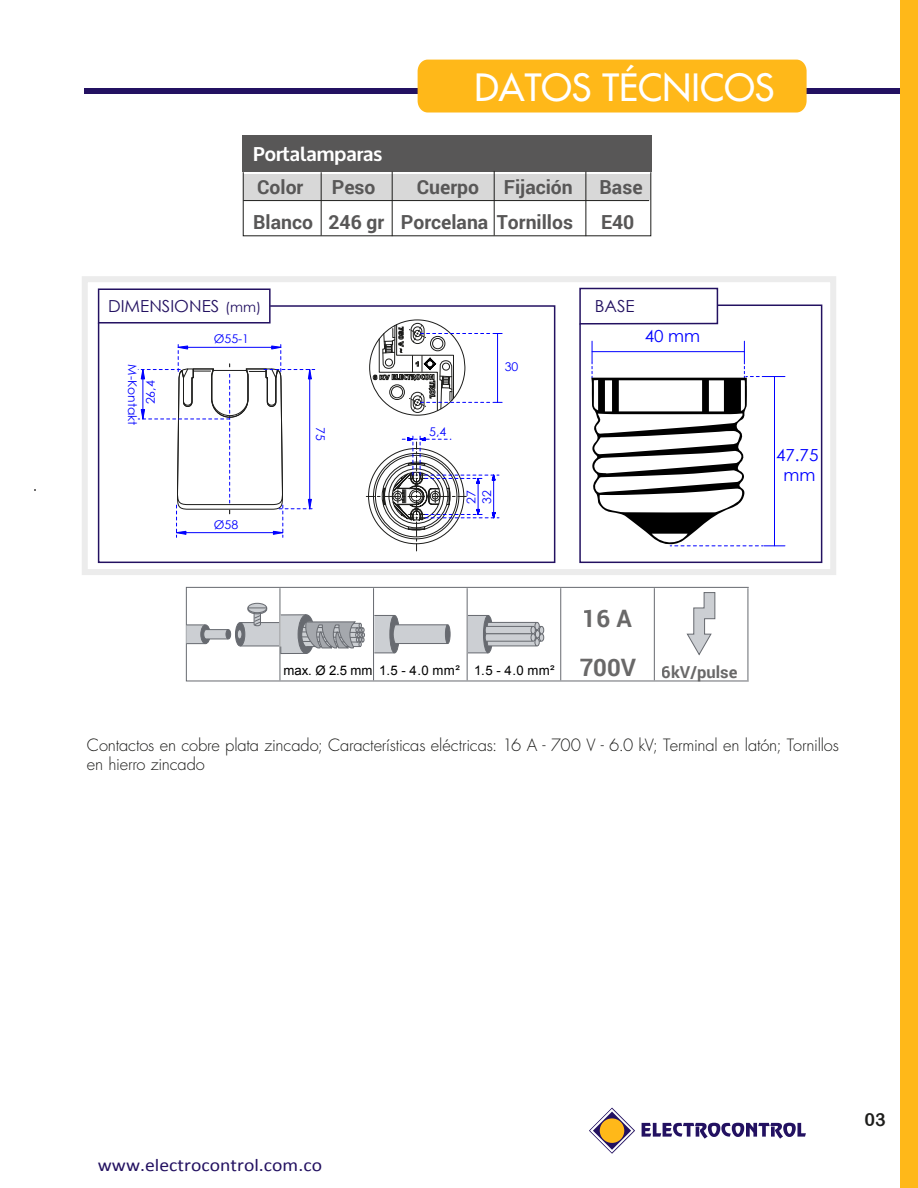
<style>
.page{position:relative;width:918px;height:1188px;background:#fff}
.page>*{position:absolute;margin:0;border:0;box-sizing:border-box;transform-origin:0 0}
.t1{font:500 36.6px "Futura Std";letter-spacing:.005em;color:#fff}
.t2{font:700 24px "Roboto";color:#585757}
.t3{font:700 19.65px "Oxygen";color:#fff}
.t4{font:700 19.35px "Roboto";color:#585757}
.t5{font:18px "Calibri";color:#231161;scale:1.09 1}
.t6{font:18px "Arial Rounded MT Bold";color:#1d1d1b}
.t7{font:16.65px "Century Gothic";color:#231161}
.t8{font:16.65px/20px "Century Gothic";color:#00f;text-align:center}
.t9{font:300 16.5px/19.8px "Futura Std";letter-spacing:-.01em;color:#1d1d1b}
.t10{font:13.2px "Arial";letter-spacing:.02em;color:#000}
.t11{font:12px/15.9px "Century Gothic";color:#00f}
.s1{font-size:13.5px}
.s2{font-family:"Roboto";font-weight:700;font-size:24px;color:#585757}
.s3{font-family:"Roboto";font-weight:700;font-size:16.5px;color:#585757}
</style>
<div class="page">
<div style="left:85px;top:88px;width:833px;height:5px;background:#231161"></div>
<div style="left:418px;top:60px;width:389px;height:53px;background:#ffb819"></div>
<svg style="left:589px;top:1108px;width:46px;height:46px"></svg>
<div style="left:600px;top:1118px;width:24px;height:25px;background:#ffb819;border-radius:50%"></div>
<svg style="left:642px;top:1123px;width:164px;height:16px"></svg>
<div style="left:901px;top:1px;width:17px;height:1187px;background:#ffb819"></div>
<div style="left:82px;top:276px;width:754px;height:299px;border:6px solid #ececec"></div>
<div style="left:579px;top:288px;width:139px;height:37px;border:2px solid #231161"></div>
<svg style="left:579px;top:304px;width:244px;height:260px"></svg>
<div style="left:98px;top:288px;width:173px;height:36px;border:2px solid #231161"></div>
<svg style="left:97px;top:305px;width:459px;height:259px"></svg>
<svg style="left:591px;top:341px;width:194px;height:206px"></svg>
<svg style="left:138px;top:342px;width:177px;height:195px"></svg>
<div style="left:242px;top:135px;width:409px;height:37px;background:#585757"></div>
<div style="left:243px;top:174px;width:408px;height:26px;background:#d8d8d8"></div>
<hr style="left:243px;top:200px;width:406px;height:1px;background:#1d1d1b">
<hr style="left:321px;top:172px;width:1px;height:64px;background:#1d1d1b">
<hr style="left:392px;top:172px;width:1px;height:64px;background:#1d1d1b">
<hr style="left:494px;top:171px;width:1px;height:65px;background:#1d1d1b">
<hr style="left:586px;top:172px;width:1px;height:64px;background:#1d1d1b">
<svg style="left:366px;top:319px;width:136px;height:232px"></svg>
<svg style="left:186px;top:587px;width:563px;height:95px"></svg>
<svg style="left:186px;top:625px;width:42px;height:19px"></svg>
<div style="left:226px;top:630px;width:5px;height:9px;background:#676a70;border-radius:50%"></div>
<div style="left:226px;top:629px;width:5px;height:10px;border:1px solid #676a70;border-radius:50%"></div>
<div style="left:235px;top:623px;width:10px;height:23px;background:#676a70;border-radius:50%"></div>
<div style="left:235px;top:622px;width:10px;height:24px;border:1px solid #676a70;border-radius:50%"></div>
<div style="left:237px;top:630px;width:5px;height:9px;background:#cccfd3;border-radius:50%"></div>
<div style="left:237px;top:629px;width:5px;height:10px;border:1px solid #676a70;border-radius:50%"></div>
<svg style="left:240px;top:603px;width:125px;height:51px"></svg>
<svg style="left:374px;top:615px;width:74px;height:38px"></svg>
<div style="left:445px;top:625px;width:5px;height:19px;background:#676a70;border-radius:50%"></div>
<div style="left:445px;top:624px;width:5px;height:20px;border:1px solid #676a70;border-radius:50%"></div>
<svg style="left:468px;top:615px;width:76px;height:38px"></svg>
<div style="left:531px;top:633px;width:5px;height:9px;border:1px solid #676a70;border-radius:50%"></div>
<svg style="left:686px;top:592px;width:30px;height:64px"></svg>
<h1 class="t1" style="left:474px;top:65px;width:302px">DATOS TÉCNICOS</h1>
<p class="t3" style="left:253px;top:142px;width:131px">Portalamparas</p>
<p class="t4" style="left:257px;top:174px;width:48px">Color</p>
<p class="t4" style="left:332px;top:174px;width:45px">Peso</p>
<p class="t4" style="left:417px;top:174px;width:64px">Cuerpo</p>
<p class="t4" style="left:504px;top:174px;width:70px">Fijación</p>
<p class="t4" style="left:600px;top:174px;width:45px">Base</p>
<p class="t4" style="left:253px;top:209px;width:321px">Blanco 246 gr Porcelana Tornillos</p>
<p class="t4" style="left:601px;top:209px;width:35px">E40</p>
<p class="t7" style="left:108px;top:294px;width:155px">DIMENSIONES <span class="s1">(mm)</span></p>
<p class="t7" style="left:595px;top:294px;width:41px">BASE</p>
<p class="t11" style="left:141px;top:364px;width:63px;rotate:90deg">M-Kontakt</p>
<p class="t11" style="left:142px;top:404px;width:25px;rotate:-90deg">26,4</p>
<p class="t11" style="left:214px;top:331px;width:37px">Ø55-1</p>
<p class="t11" style="left:329px;top:427px;width:15px;rotate:90deg">75</p>
<p class="t11" style="left:429px;top:423px;width:19px">5,4</p>
<p class="t11" style="left:505px;top:359px;width:15px">30</p>
<p class="t8" style="left:645px;top:326px;width:57px">40 mm</p>
<p class="t11" style="left:214px;top:516px;width:26px">Ø58</p>
<p class="t11" style="left:463px;top:504px;width:15px;rotate:-90deg">27<br>32</p>
<h2 class="t2" style="left:583px;top:602px;width:50px">16 A</h2>
<p class="t10" style="left:284px;top:662px;width:455px">max. Ø 2.5 mm 1.5 - 4.0 mm² 1.5 - 4.0 mm² <span class="s2">700V</span> <span class="s3">6kV/pulse</span></p>
<p class="t8" style="left:776px;top:445px;width:44px">47.75 mm</p>
<p class="t9" style="left:87px;top:735px;width:754px">Contactos en cobre plata zincado; Características eléctricas: 16 A - 700 V - 6.0 kV; Terminal en latón; Tornillos en hierro zincado</p>
<p class="t5" style="left:98px;top:1153px;width:207px">www.electrocontrol.com.co</p>
<p class="t6" style="left:864px;top:1109px;width:23px">03</p>
</div>
